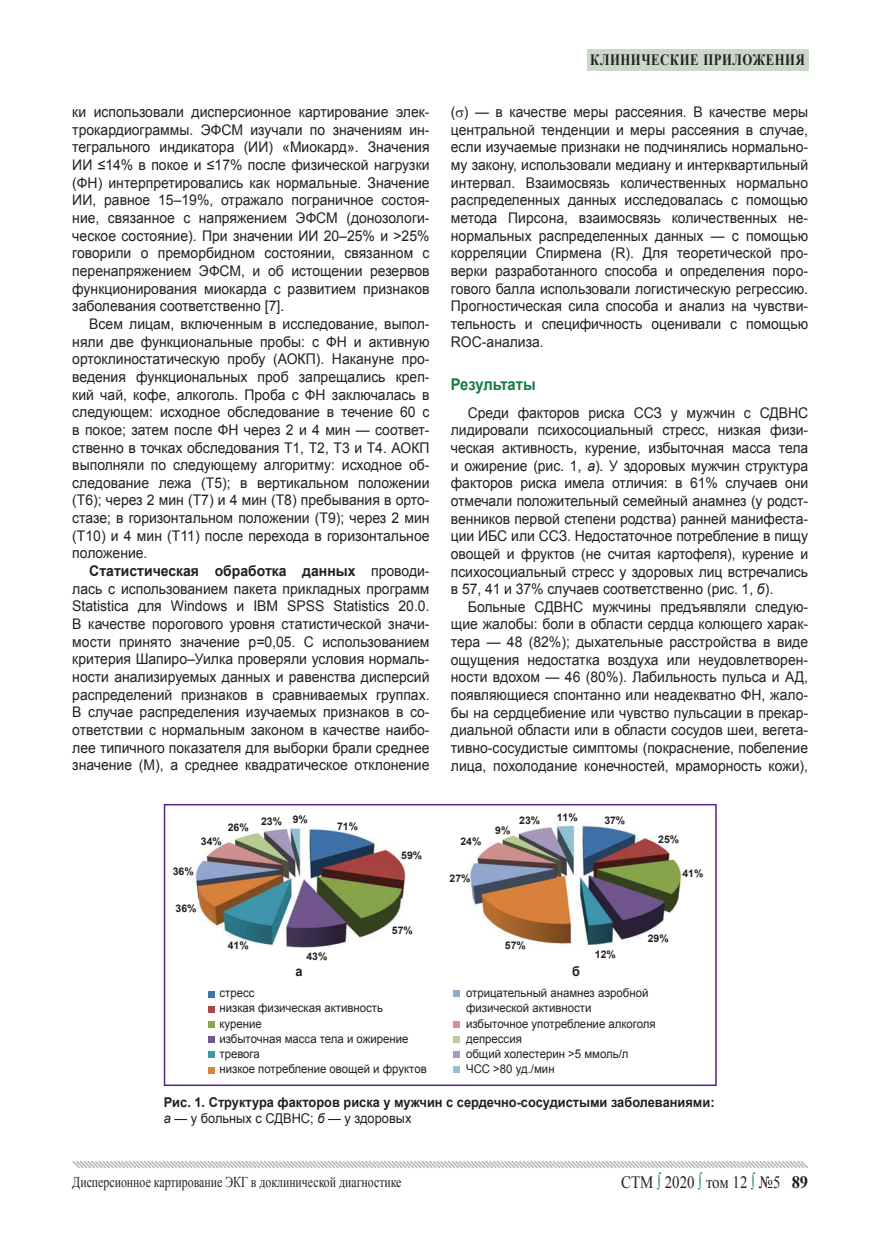
<style>
.page{position:relative;width:872px;height:1234px;background:#fff}
.page>*{position:absolute;margin:0;border:0;box-sizing:border-box;transform-origin:0 0}
.t1{font:17.4px "Times New Roman";color:#231f20;scale:.86 1}
.t2{font:700 16.2px "Arial";color:#127c43;scale:.9 1}
.t3{font:700 15.75px "Times New Roman";letter-spacing:.04em;color:#231f20;scale:.81 1}
.t4{font:15px "Times New Roman";color:#231f20;scale:.79 1}
.t5{font:14.7px/17.7px "Arial";color:#231f20;text-align:justify;scale:.95 1}
.t6{font:700 13.5px/16.2px "Arial";color:#231f20;scale:.95 1}
.t7{font:12.15px/15.1px "Calibri";color:#231f20}
.t8{font:12px/15.1px "Arial";color:#231f20;scale:.95 1}
.t9{font:700 10.5px "Arial";color:#231f20}
.t10{font:700 9.6px "Arial";color:#231f20}
.s1{font-weight:700}
.s2{font-style:italic}
.s3{font-weight:400;font-style:italic}
.s4{font-weight:400}
.s5{color:#127c43}
</style>
<div class="page">
<div style="left:587px;top:49px;width:221px;height:21px;background:#cbd8c9"></div>
<svg style="left:72px;top:1161px;width:736px;height:8px"></svg>
<img style="left:195px;top:827px;width:211px;height:121px">
<img style="left:470px;top:825px;width:213px;height:121px">
<svg style="left:453px;top:990px;width:7px;height:7px"></svg>
<svg style="left:453px;top:1021px;width:7px;height:52px"></svg>
<svg style="left:208px;top:991px;width:7px;height:83px"></svg>
<div style="left:164px;top:803px;width:552px;height:282px;border:2px solid #542685"></div>
<p class="t5" style="left:72px;top:103px;width:377px">ки использовали дисперсионное картирование элек&shy;трокардиограммы. ЭФСМ изучали по значениям ин&shy;тегрального индикатора (ИИ) «Миокард». Значения ИИ ≤14% в покое и ≤17% после физической нагрузки (ФН) интерпретировались как нормальные. Значение ИИ, равное 15–19%, отражало пограничное состоя&shy;ние, связанное с напряжением ЭФСМ (донозологи&shy;ческое состояние). При значении ИИ 20–25% и &gt;25% говорили о преморбидном состоянии, связанном с перенапряжением ЭФСМ, и об истощении резервов функционирования миокарда с развитием признаков заболевания соответственно [7].</p>
<p class="t5" style="left:72px;top:315px;width:377px;text-indent:17px">Всем лицам, включенным в исследование, выпол&shy;няли две функциональные пробы: с ФН и активную ортоклиностатическую пробу (АОКП). Накануне про&shy;ведения функциональных проб запрещались креп&shy;кий чай, кофе, алкоголь. Проба с ФН заключалась в следующем: исходное обследование в течение 60 с в покое; затем после ФН через 2 и 4 мин — соответ&shy;ственно в точках обследования Т1, Т2, Т3 и Т4. АОКП выполняли по следующему алгоритму: исходное об&shy;следование лежа (Т5); в вертикальном положении (Т6); через 2 мин (Т7) и 4 мин (Т8) пребывания в орто&shy;стазе; в горизонтальном положении (Т9); через 2 мин (Т10) и 4 мин (Т11) после перехода в горизонтальное положение.</p>
<p class="t5" style="left:72px;top:562px;width:377px;text-indent:17px"><span class="s1">Статистическая обработка данных</span> проводи&shy;лась с использованием пакета прикладных программ Statistica для Windows и IBM SPSS Statistics 20.0.<br>В качестве порогового уровня статистической значи&shy;мости принято значение р<span class="s2">=</span>0,05. С использованием критерия Шапиро–Уилка проверяли условия нормаль&shy;ности анализируемых данных и равенства дисперсий распределений признаков в сравниваемых группах.<br>В случае распределения изучаемых признаков в со&shy;ответствии с нормальным законом в качестве наибо&shy;лее типичного показателя для выборки брали среднее значение (M), а среднее квадратическое отклонение</p>
<p class="t3" style="left:590px;top:48px;width:266px">клинические приложения</p>
<p class="t5" style="left:451px;top:103px;width:377px">(▲) — в качестве меры рассеяния. В качестве меры центральной тенденции и меры рассеяния в случае, если изучаемые признаки не подчинялись нормально&shy;му закону, использовали медиану и интерквартильный интервал. Взаимосвязь количественных нормально распределенных данных исследовалась с помощью метода Пирсона, взаимосвязь количественных не&shy;нормальных распределенных данных — с помощью корреляции Спирмена (R). Для теоретической про&shy;верки разработанного способа и определения поро&shy;гового балла использовали логистическую регрессию.<br>Прогностическая сила способа и анализ на чувстви&shy;тельность и специфичность оценивали с помощью ROC-анализа.</p>
<p class="t2" style="left:451px;top:373px;width:96px">Результаты</p>
<p class="t5" style="left:451px;top:403px;width:377px;text-indent:17px">Среди факторов риска ССЗ у мужчин с СДВНС лидировали психосоциальный стресс, низкая физи&shy;ческая активность, курение, избыточная масса тела и ожирение (рис. 1, <span class="s2">а</span>). У здоровых мужчин структура факторов риска имела отличия: в 61% случаев они отмечали положительный семейный анамнез (у родст&shy;венников первой степени родства) ранней манифеста&shy;ции ИБС или ССЗ. Недостаточное потребление в пищу овощей и фруктов (не считая картофеля), курение и психосоциальный стресс у здоровых лиц встречались в 57, 41 и 37% случаев соответственно (рис. 1, <span class="s2">б</span>).</p>
<p class="t5" style="left:451px;top:598px;width:377px;text-indent:17px">Больные СДВНС мужчины предъявляли следую&shy;щие жалобы: боли в области сердца колющего харак&shy;тера — 48 (82%); дыхательные расстройства в виде ощущения недостатка воздуха или неудовлетворен&shy;ности вдохом — 46 (80%). Лабильность пульса и АД, появляющиеся спонтанно или неадекватно ФН, жало&shy;бы на сердцебиение или чувство пульсации в прекар&shy;диальной области или в области сосудов шеи, вегета&shy;тивно-сосудистые симптомы (покраснение, побеление лица, похолодание конечностей, мраморность кожи),</p>
<p class="t9" style="left:228px;top:820px;width:22px">26%</p>
<p class="t9" style="left:201px;top:833px;width:22px">34%</p>
<p class="t9" style="left:519px;top:812px;width:22px">23%</p>
<p class="t9" style="left:557px;top:810px;width:22px">11%</p>
<p class="t9" style="left:261px;top:813px;width:48px">23% 9%</p>
<p class="t9" style="left:604px;top:813px;width:22px">37%</p>
<p class="t9" style="left:337px;top:818px;width:22px">71%</p>
<p class="t9" style="left:495px;top:822px;width:17px">9%</p>
<p class="t9" style="left:460px;top:834px;width:22px">24%</p>
<p class="t9" style="left:658px;top:832px;width:22px">25%</p>
<p class="t9" style="left:401px;top:848px;width:22px">59%</p>
<p class="t9" style="left:173px;top:864px;width:22px">36%</p>
<p class="t9" style="left:449px;top:870px;width:22px">27%</p>
<p class="t9" style="left:682px;top:866px;width:22px">41%</p>
<p class="t9" style="left:176px;top:900px;width:22px">36%</p>
<p class="t9" style="left:228px;top:937px;width:22px">41%</p>
<p class="t9" style="left:306px;top:949px;width:22px">43%</p>
<p class="t9" style="left:392px;top:923px;width:22px">57%</p>
<p class="t9" style="left:505px;top:938px;width:22px">57%</p>
<p class="t9" style="left:595px;top:947px;width:22px">12%</p>
<p class="t9" style="left:648px;top:930px;width:22px">29%</p>
<p class="t6" style="left:295px;top:963px;width:9px">а</p>
<p class="t6" style="left:572px;top:963px;width:10px">б</p>
<p class="t8" style="left:466px;top:985px;width:201px">отрицательный анамнез аэробной физической активности избыточное употребление алкоголя депрессия<br>общий холестерин &gt;5 ммоль/л<br>ЧСС &gt;80 уд./мин</p>
<p class="t6" style="left:164px;top:1094px;width:581px">Рис. 1. Структура факторов риска у мужчин с сердечно-сосудистыми заболеваниями: <span class="s3">а</span> <span class="s4">— у больных с СДВНС;</span> <span class="s3">б</span> <span class="s4">— у здоровых</span></p>
<p class="t10" style="left:338px;top:997px;width:21px">29%</p>
<p class="t7" style="left:462px;top:985px;width:182px">отрицательный а амнез АФА избыточное потребление алкоголя депрессия</p>
<p class="t7" style="left:462px;top:1046px;width:83px">ЧСС ≥80 уд/мин</p>
<p class="t7" style="left:462px;top:985px;width:204px">низкое потребление овощей и фруктов отрицательный анамнез АФА избыточное потребление алкоголя депрес ия<br>общий холестерин &gt; 5 ммоль/л<br>ЧСС ≥80 уд/мин</p>
<p class="t8" style="left:219px;top:985px;width:220px">стресс<br>низкая физическая активность курение<br>избыточная масса тела и ожирение тревога<br>низк е потребление овощей и фруктов</p>
<p class="t7" style="left:217px;top:986px;width:204px">стресс<br>низкая ФА<br>курение<br>избыточная МТ и ОЖ<br>тревога<br>низкое потребление овощей и фруктов</p>
<p class="t7" style="left:217px;top:1091px;width:182px">избыточное потребление алкоголя депрессия</p>
<p class="t10" style="left:289px;top:1028px;width:21px">12%</p>
<p class="t4" style="left:72px;top:1171px;width:418px">Дисперсионное картирование ЭКГ в доклинической диагностике</p>
<p class="t1" style="left:621px;top:1170px;width:219px">СТМ <span class="s5">∫</span> 2020 <span class="s5">∫</span> том 12 <span class="s5">∫</span> №5 <span class="s1">89</span></p>
</div>
